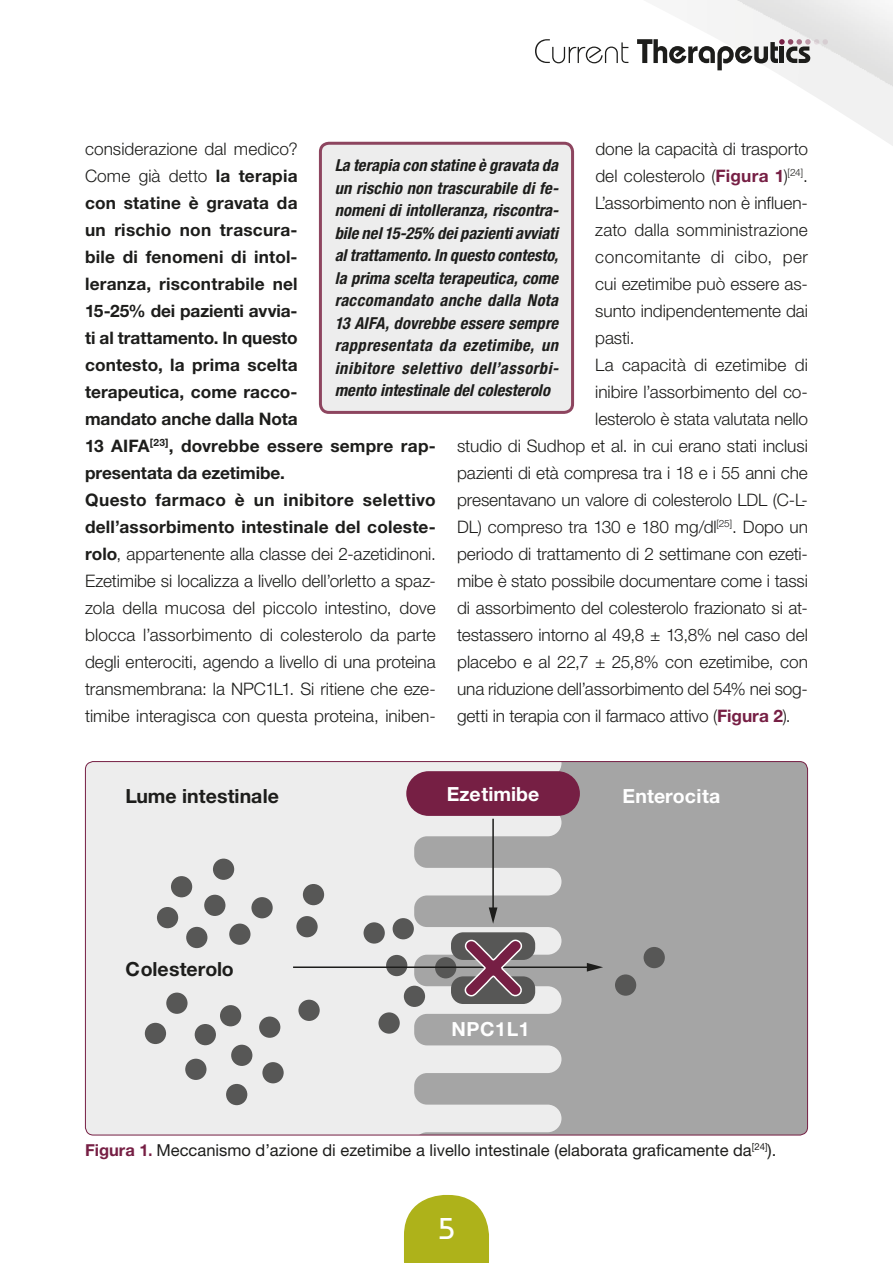
<style>
.page{position:relative;width:893px;height:1263px;background:#fff}
.page>*{position:absolute;margin:0;border:0;box-sizing:border-box;transform-origin:0 0}
.t1{font:500 30px "Bauhaus Std";color:#fff}
.t2{font:700 19.5px "Helvetica Neue LT Std";color:#1d1d1b}
.t3{font:700 19.5px "Helvetica Neue LT Std";color:#fff}
.t4{font:300 17.25px "Helvetica Neue LT Std";letter-spacing:-.005em;color:#1d1d1b}
.t5{font:700 17.25px/27px "Helvetica Neue LT Std";letter-spacing:.01em;color:#1d1d1b}
.t6{font:300 17.25px "Helvetica Neue LT Std";letter-spacing:.025em;color:#1d1d1b}
.t7{font:italic 700 condensed 16.5px/22.5px "Helvetica Neue LT Std";letter-spacing:.005em;color:#1d1d1b;text-align:justify}
.t8{font:16.5px "Helvetica Neue LT Std";color:#1d1d1b}
.s1{font-weight:300}
.s2{font-weight:700;color:#761f44}
.s3{font-weight:700;font-stretch:condensed;color:#761f44}
</style>
<div class="page">
<svg style="left:404px;top:1195px;width:85px;height:68px;background:#b7ba33"></svg>
<svg style="left:535px;top:39px;width:93px;height:24px"></svg>
<svg style="left:637px;top:39px;width:191px;height:31px"></svg>
<div style="left:320px;top:143px;width:253px;height:269px;background:#ededed;border-radius:9px"></div>
<div style="left:319px;top:142px;width:255px;height:272px;border:3px solid #8d455f;border-radius:9px"></div>
<div style="left:85px;top:763px;width:329px;height:372px;background:#ededed"></div>
<svg style="left:414px;top:761px;width:393px;height:374px;background:#b0afaf"></svg>
<div style="left:406px;top:771px;width:174px;height:45px;background:#761f44;border-radius:22px"></div>
<div style="left:451px;top:932px;width:84px;height:28px;background:#575756;border-radius:12px"></div>
<div style="left:451px;top:976px;width:84px;height:28px;background:#575756;border-radius:12px"></div>
<div style="left:171px;top:876px;width:21px;height:21px;background:#575756;border-radius:50%"></div>
<div style="left:213px;top:858px;width:21px;height:22px;background:#575756;border-radius:50%"></div>
<div style="left:204px;top:895px;width:21px;height:21px;background:#575756;border-radius:50%"></div>
<div style="left:157px;top:907px;width:21px;height:21px;background:#575756;border-radius:50%"></div>
<div style="left:186px;top:927px;width:21px;height:21px;background:#575756;border-radius:50%"></div>
<div style="left:166px;top:992px;width:22px;height:22px;background:#575756;border-radius:50%"></div>
<div style="left:145px;top:1023px;width:21px;height:21px;background:#575756;border-radius:50%"></div>
<div style="left:185px;top:1059px;width:21px;height:21px;background:#575756;border-radius:50%"></div>
<div style="left:195px;top:1024px;width:21px;height:21px;background:#575756;border-radius:50%"></div>
<div style="left:220px;top:1005px;width:21px;height:21px;background:#575756;border-radius:50%"></div>
<div style="left:229px;top:923px;width:21px;height:22px;background:#575756;border-radius:50%"></div>
<div style="left:251px;top:897px;width:22px;height:21px;background:#575756;border-radius:50%"></div>
<div style="left:303px;top:884px;width:21px;height:21px;background:#575756;border-radius:50%"></div>
<div style="left:296px;top:916px;width:22px;height:21px;background:#575756;border-radius:50%"></div>
<div style="left:298px;top:1000px;width:22px;height:21px;background:#575756;border-radius:50%"></div>
<div style="left:259px;top:1016px;width:21px;height:22px;background:#575756;border-radius:50%"></div>
<div style="left:231px;top:1045px;width:21px;height:21px;background:#575756;border-radius:50%"></div>
<div style="left:226px;top:1084px;width:21px;height:21px;background:#575756;border-radius:50%"></div>
<div style="left:262px;top:1062px;width:22px;height:21px;background:#575756;border-radius:50%"></div>
<div style="left:378px;top:1012px;width:22px;height:22px;background:#575756;border-radius:50%"></div>
<div style="left:404px;top:986px;width:21px;height:21px;background:#575756;border-radius:50%"></div>
<div style="left:435px;top:957px;width:21px;height:21px;background:#575756;border-radius:50%"></div>
<div style="left:364px;top:922px;width:21px;height:21px;background:#575756;border-radius:50%"></div>
<div style="left:393px;top:918px;width:21px;height:21px;background:#575756;border-radius:50%"></div>
<div style="left:386px;top:955px;width:21px;height:21px;background:#575756;border-radius:50%"></div>
<div style="left:615px;top:974px;width:21px;height:22px;background:#575756;border-radius:50%"></div>
<div style="left:644px;top:947px;width:21px;height:21px;background:#575756;border-radius:50%"></div>
<hr style="left:492px;top:819px;width:2px;height:91px;background:#1d1d1b">
<svg style="left:489px;top:907px;width:8px;height:17px"></svg>
<hr style="left:293px;top:966px;width:297px;height:2px;background:#1d1d1b">
<svg style="left:587px;top:963px;width:16px;height:8px"></svg>
<svg style="left:460px;top:939px;width:67px;height:58px"></svg>
<p class="t5" style="left:85px;top:135px;width:352px"><span class="s1">considerazione dal medico?<br>Come già detto</span> la terapia<br>con statine è gravata da<br>un rischio non trascura-<br>bile di fenomeni di intol-<br>leranza, riscontrabile nel<br>15-25% dei pazienti avvia-<br>ti al trattamento. In questo<br>contesto, la prima scelta<br>terapeutica, come racco-<br>mandato anche dalla Nota<br>13 AIFA<sup>[23]</sup>, dovrebbe essere sempre rap&shy;presentata da ezetimibe.<br>Questo farmaco è un inibitore selettivo dell’assorbimento intestinale del coleste&shy;rolo<span class="s1">, appartenente alla classe dei 2-azetidinoni.<br>Ezetimibe si localizza a livello dell’orletto a spaz&shy;zola della mucosa del piccolo intestino, dove blocca l’assorbimento di colesterolo da parte degli enterociti, agendo a livello di una proteina transmembrana: la NPC1L1. Si ritiene che eze&shy;timibe interagisca con questa proteina, iniben-</span></p>
<p class="t4" style="left:595px;top:138px;width:214px">done la capacità di trasporto</p>
<p class="t7" style="left:335px;top:154px;width:225px">La terapia con statine è gravata da un rischio non trascurabile di fe&shy;nomeni di intolleranza, riscontra&shy;bile nel 15-25% dei pazienti avviati al trattamento. In questo contesto, la prima scelta terapeutica, come raccomandato anche dalla Nota 13 AIFA, dovrebbe essere sempre rappresentata da ezetimibe, un inibitore selettivo dell’assorbi&shy;mento intestinale del colesterolo</p>
<p class="t4" style="left:595px;top:165px;width:214px">del colesterolo (<span class="s2">Figura 1</span>)<sup>[24]</sup>.</p>
<p class="t4" style="left:595px;top:192px;width:214px">L’assorbimento non è influen-</p>
<p class="t4" style="left:595px;top:219px;width:214px">zato dalla somministrazione</p>
<p class="t6" style="left:595px;top:246px;width:214px">concomitante di cibo, per</p>
<p class="t4" style="left:595px;top:273px;width:214px">cui ezetimibe può essere as-</p>
<p class="t4" style="left:595px;top:300px;width:214px">sunto indipendentemente dai</p>
<p class="t4" style="left:595px;top:327px;width:41px">pasti.</p>
<p class="t4" style="left:595px;top:354px;width:214px">La capacità di ezetimibe di</p>
<p class="t4" style="left:595px;top:381px;width:214px">inibire l’assorbimento del co-</p>
<p class="t4" style="left:595px;top:408px;width:214px">lesterolo è stata valutata nello</p>
<p class="t4" style="left:457px;top:435px;width:352px">studio di Sudhop et al. in cui erano stati inclusi</p>
<p class="t4" style="left:457px;top:462px;width:352px">pazienti di età compresa tra i 18 e i 55 anni che</p>
<p class="t4" style="left:457px;top:489px;width:352px">presentavano un valore di colesterolo LDL (C-L-</p>
<p class="t4" style="left:457px;top:516px;width:352px">DL) compreso tra 130 e 180 mg/dl<sup>[25]</sup>. Dopo un</p>
<p class="t4" style="left:457px;top:543px;width:352px">periodo di trattamento di 2 settimane con ezeti-</p>
<p class="t4" style="left:457px;top:570px;width:352px">mibe è stato possibile documentare come i tassi</p>
<p class="t4" style="left:457px;top:597px;width:352px">di assorbimento del colesterolo frazionato si at-</p>
<p class="t4" style="left:457px;top:624px;width:352px">testassero intorno al 49,8 ± 13,8% nel caso del</p>
<p class="t4" style="left:457px;top:651px;width:352px">placebo e al 22,7 ± 25,8% con ezetimibe, con</p>
<p class="t4" style="left:457px;top:678px;width:352px">una riduzione dell’assorbimento del 54% nei sog-</p>
<p class="t4" style="left:457px;top:705px;width:335px">getti in terapia con il farmaco attivo (<span class="s2">Figura 2</span>).</p>
<p class="t3" style="left:447px;top:782px;width:94px">Ezetimibe</p>
<p class="t2" style="left:126px;top:784px;width:155px">Lume intestinale</p>
<p class="t3" style="left:623px;top:784px;width:99px">Enterocita</p>
<p class="t2" style="left:126px;top:957px;width:110px">Colesterolo</p>
<p class="t3" style="left:452px;top:1017px;width:80px">NPC1L1</p>
<p class="t8" style="left:85px;top:1140px;width:693px"><span class="s2">Figura 1</span><span class="s3">.</span> Meccanismo d’azione di ezetimibe a livello intestinale (elaborata graficamente da<sup>[24]</sup>).</p>
<h1 class="t1" style="left:438px;top:1210px;width:18px">5</h1>
</div>
